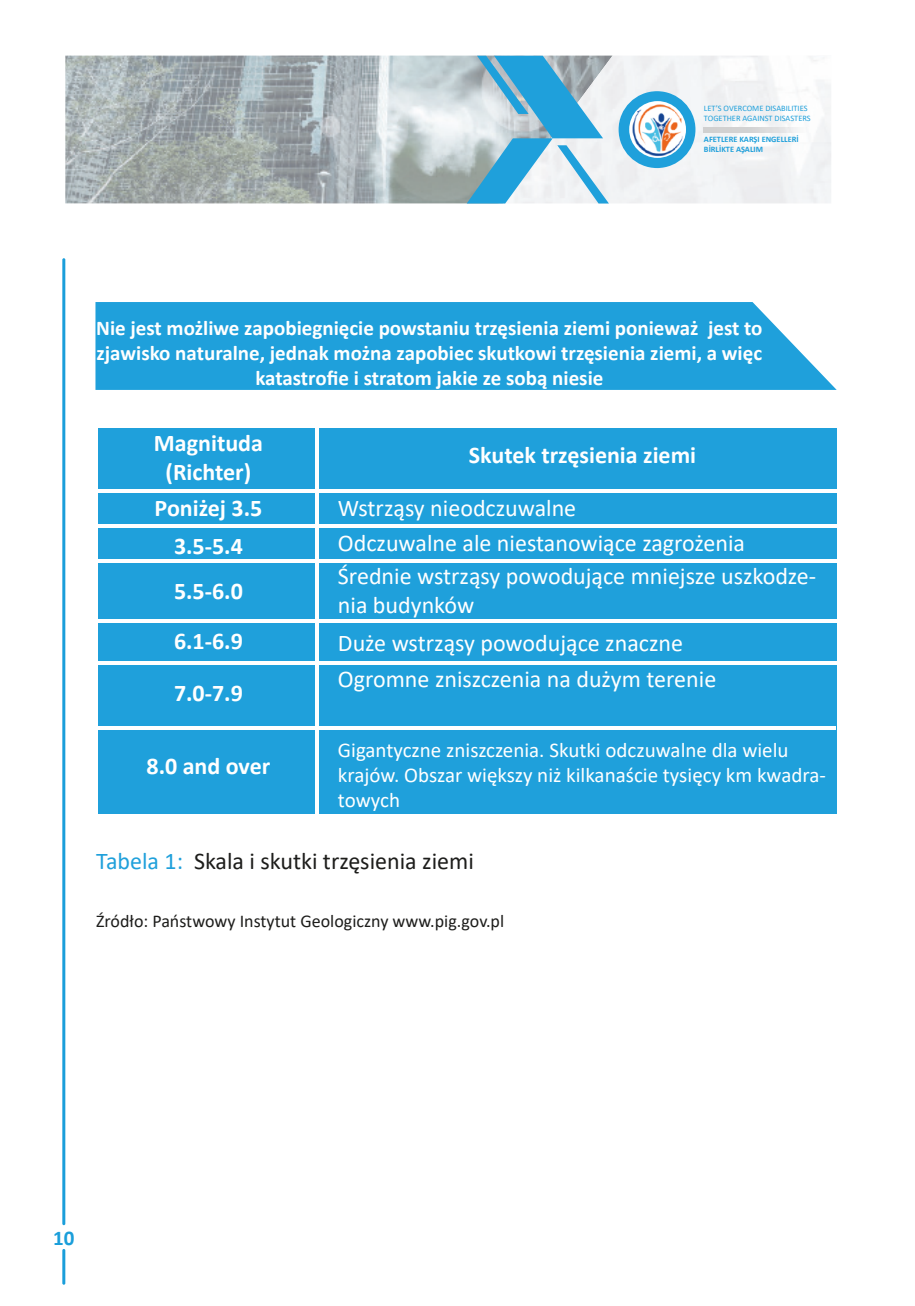
<style>
.page{position:relative;width:915px;height:1306px;background:#fff}
.page>*{position:absolute;margin:0;border:0;box-sizing:border-box;transform-origin:0 0}
.t1{font:24px/34.7px "Calibri";color:#fff}
.t2{font:700 24px/28.8px "Calibri";color:#fff;text-align:center}
.t3{font:24px "Calibri";color:#1d1d1b}
.t4{font:700 21px/25.2px "Calibri";color:#fff;text-align:center}
.t5{font:21px/25.2px "Calibri";color:#fff}
.t6{font:700 21px "Calibri";color:#1a9eda}
.t7{font:18px "Calibri";color:#1d1d1b}
.t8{font:8.4px/10.1px "Calibri";color:#1fa0db}
.t9{font:700 8.4px/10.1px "Calibri";color:#1fa0db}
.s1{color:#1fa0db}
</style>
<div class="page">
<hr style="left:62px;top:258px;width:3px;height:967px;background:#1a9eda;border-radius:2px">
<hr style="left:62px;top:1248px;width:3px;height:36px;background:#1a9eda;border-radius:2px">
<img style="left:65px;top:56px;width:401px;height:147px">
<svg style="left:466px;top:55px;width:365px;height:148px"></svg>
<div style="left:618px;top:91px;width:77px;height:77px;background:#1fa0db;border-radius:50%"></div>
<img style="left:703px;top:127px;width:125px;height:5px">
<img style="left:629px;top:101px;width:56px;height:57px;border-radius:28px">
<div style="left:95px;top:302px;width:741px;height:88px;background:#1fa0db"></div>
<div style="left:98px;top:428px;width:738px;height:385px;background:#1fa0db"></div>
<hr style="left:315px;top:418px;width:3px;height:395px;background:#fff">
<hr style="left:95px;top:490px;width:741px;height:3px;background:#fff">
<hr style="left:95px;top:525px;width:741px;height:3px;background:#fff">
<hr style="left:96px;top:560px;width:741px;height:3px;background:#fff">
<hr style="left:96px;top:619px;width:741px;height:3px;background:#fff">
<hr style="left:95px;top:661px;width:741px;height:3px;background:#fff">
<hr style="left:91px;top:726px;width:745px;height:3px;background:#fff">
<p class="t8" style="left:703px;top:103px;width:108px">LET’S OVERCOME DISABILITIES<br>TOGETHER AGAINST DISASTERS</p>
<p class="t9" style="left:703px;top:134px;width:96px">AFETLERE KARŞI ENGELLERİ<br>BİRLİKTE AŞALIM</p>
<p class="t4" style="left:96px;top:315px;width:667px">Nie jest możliwe zapobiegnięcie powstaniu trzęsienia ziemi ponieważ jest to zjawisko naturalne, jednak można zapobiec skutkowi trzęsienia ziemi, a więc katastrofie i stratom jakie ze sobą niesie</p>
<p class="t2" style="left:154px;top:428px;width:110px">Magnituda (Richter)</p>
<p class="t2" style="left:468px;top:440px;width:229px">Skutek trzęsienia ziemi</p>
<p class="t1" style="left:338px;top:490px;width:408px">Wstrząsy nieodczuwalne<br>Odczuwalne ale niestanowiące zagrożenia</p>
<p class="t2" style="left:155px;top:489px;width:109px;line-height:37.8px">Poniżej 3.5<br>3.5-5.4</p>
<p class="t2" style="left:174px;top:566px;width:70px;line-height:49.7px;text-align:left">5.5-6.0<br>6.1-6.9</p>
<p class="t2" style="left:174px;top:678px;width:70px">7.0-7.9</p>
<p class="t1" style="left:338px;top:561px;width:479px;line-height:28.8px">Średnie wstrząsy powodujące mniejsze uszkodze&shy;nia budynków</p>
<p class="t1" style="left:338px;top:624px;width:380px;line-height:36.2px">Duże wstrząsy powodujące znaczne<br>Ogromne zniszczenia na dużym terenie</p>
<p class="t2" style="left:146px;top:751px;width:125px">8.0 and over</p>
<p class="t5" style="left:338px;top:737px;width:489px">Gigantyczne zniszczenia. Skutki odczuwalne dla wielu krajów. Obszar większy niż kilkanaście tysięcy km kwadra&shy;towych</p>
<p class="t3" style="left:96px;top:844px;width:379px"><span class="s1">Tabela 1:</span> Skala i skutki trzęsienia ziemi</p>
<p class="t7" style="left:96px;top:908px;width:409px">Źródło: Państwowy Instytut Geologiczny www.pig.gov.pl</p>
<p class="t6" style="left:53px;top:1223px;width:23px">10</p>
</div>
